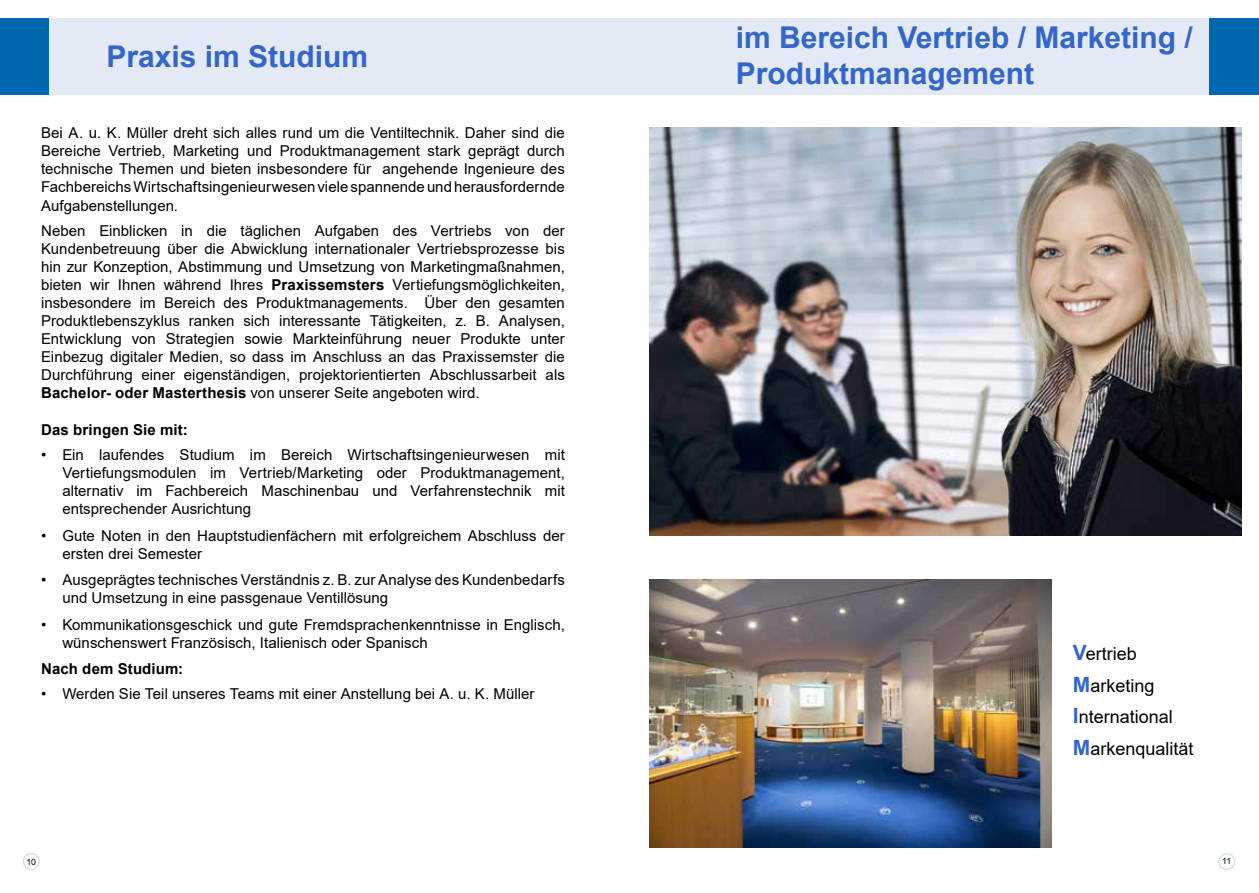
<style>
.page{position:relative;width:1259px;height:893px;background:#fff}
.page>*{position:absolute;margin:0;border:0;box-sizing:border-box;transform-origin:0 0}
.t1{font:700 30px/36px "Arial";color:#36c}
.t2{font:18px/31.7px "Arial";color:#000}
.t3{font:15px/18px "Arial";color:#000;text-align:justify}
.t4{font:700 15px "Arial";letter-spacing:.01em;color:#000}
.t5{font:8.7px "Arial";color:#000}
.s1{font-weight:700}
.s2{font-weight:700;font-size:21px;color:#36c}
</style>
<div class="page">
<div style="left:1218px;top:853px;width:17px;height:17px;border:1px solid #ccd9f2;border-radius:50%"></div>
<div style="left:23px;top:853px;width:17px;height:17px;border:1px solid #ccd9f2;border-radius:50%"></div>
<div style="left:0;top:18px;width:1259px;height:77px;background:#e4e9f6"></div>
<div style="left:0;top:18px;width:49px;height:77px;background:#0067b1"></div>
<div style="left:1209px;top:18px;width:50px;height:77px;background:#0067b1"></div>
<img style="left:649px;top:128px;width:592px;height:408px">
<img style="left:649px;top:580px;width:402px;height:268px">
<h1 class="t1" style="left:106px;top:39px;width:263px">Praxis im Studium</h1>
<p class="t3" style="left:41px;top:124px;width:525px">Bei A. u. K. Müller dreht sich alles rund um die Ventiltechnik. Daher sind die Bereiche Vertrieb, Marketing und Produktmanagement stark geprägt durch technische Themen und bieten insbesondere für angehende Ingenieure des Fachbereichs Wirtschaftsingenieurwesen viele spannende und herausfordernde Aufgabenstellungen.</p>
<p class="t3" style="left:41px;top:221px;width:525px">Neben Einblicken in die täglichen Aufgaben des Vertriebs von der Kundenbetreuung über die Abwicklung internationaler Vertriebsprozesse bis hin zur Konzeption, Abstimmung und Umsetzung von Marketingmaßnahmen, bieten wir Ihnen während Ihres <span class="s1">Praxissemsters</span> Vertiefungsmöglichkeiten, insbesondere im Bereich des Produktmanagements. Über den gesamten Produktlebenszyklus ranken sich interessante Tätigkeiten, z. B. Analysen, Entwicklung von Strategien sowie Markteinführung neuer Produkte unter Einbezug digitaler Medien, so dass im Anschluss an das Praxissemster die Durchführung einer eigenständigen, projektorientierten Abschlussarbeit als <span class="s1">Bachelor- oder Masterthesis</span> von unserer Seite angeboten wird.</p>
<p class="t4" style="left:41px;top:419px;width:148px">Das bringen Sie mit:</p>
<p class="t3" style="left:62px;top:446px;width:504px;text-indent:-21px">• Ein laufendes Studium im Bereich Wirtschaftsingenieurwesen mit Vertiefungsmodulen im Vertrieb/Marketing oder Produktmanagement, alternativ im Fachbereich Maschinenbau und Verfahrenstechnik mit entsprechender Ausrichtung</p>
<p class="t3" style="left:62px;top:526px;width:504px;text-indent:-21px">• Gute Noten in den Hauptstudienfächern mit erfolgreichem Abschluss der ersten drei Semester</p>
<p class="t3" style="left:62px;top:571px;width:504px;text-indent:-21px">• Ausgeprägtes technisches Verständnis z. B. zur Analyse des Kundenbedarfs und Umsetzung in eine passgenaue Ventillösung</p>
<p class="t3" style="left:62px;top:615px;width:504px;text-indent:-21px">• Kommunikationsgeschick und gute Fremdsprachenkenntnisse in Englisch, wünschenswert Französisch, Italienisch oder Spanisch</p>
<p class="t4" style="left:41px;top:658px;width:144px">Nach dem Studium:</p>
<p class="t3" style="left:41px;top:685px;width:495px">• Werden Sie Teil unseres Teams mit einer Anstellung bei A. u. K. Müller</p>
<h1 class="t1" style="left:736px;top:20px;width:458px">im Bereich Vertrieb / Marketing /<br>Produktmanagement</h1>
<p class="t2" style="left:1073px;top:638px;width:122px"><span class="s2">V</span>ertrieb<br><span class="s2">M</span>arketing<br><span class="s2">I</span>nternational<br><span class="s2">M</span>arkenqualität</p>
<p class="t5" style="left:27px;top:855px;width:11px">10</p>
<p class="t5" style="left:1222px;top:855px;width:11px">11</p>
</div>
